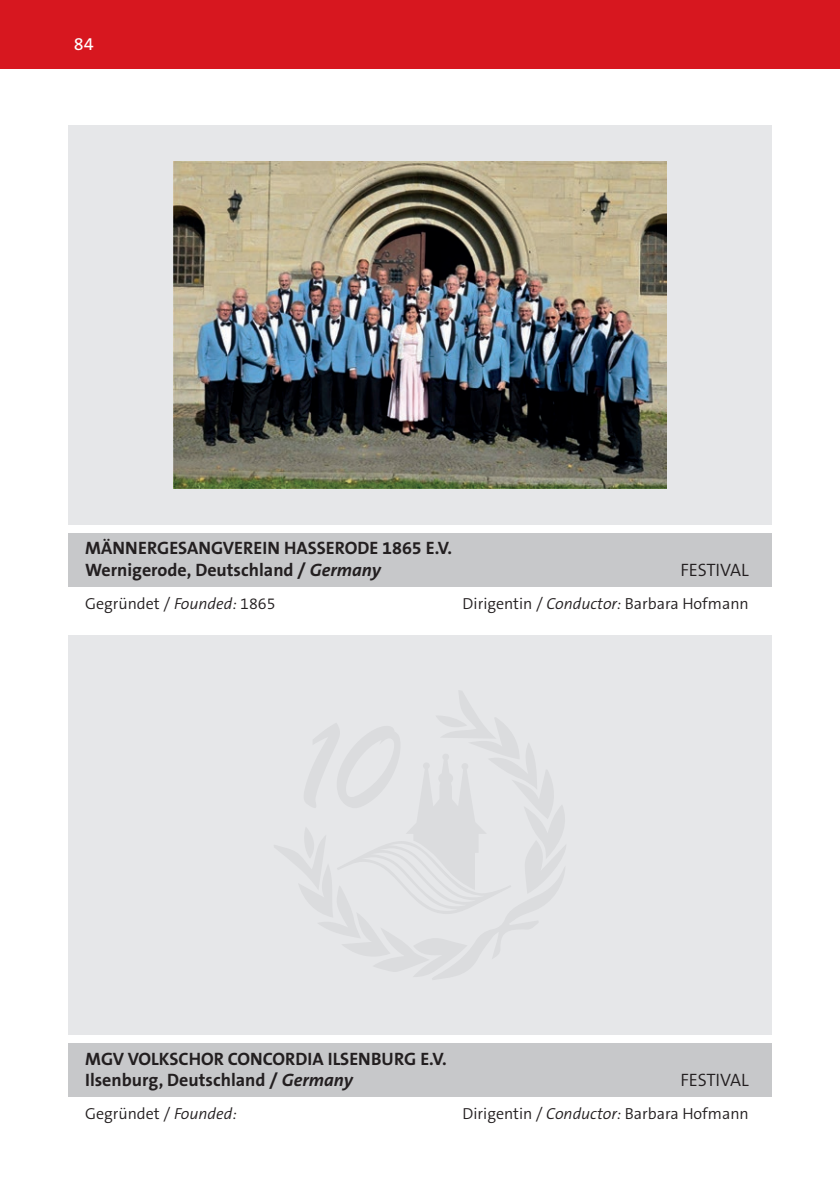
<style>
.page{position:relative;width:840px;height:1191px;background:#fff}
.page>*{position:absolute;margin:0;border:0;box-sizing:border-box;transform-origin:0 0}
.t1{font:700 18px/21.6px "The Sans B7";color:#231f20}
.t2{font:300 18px "The Sans B4";color:#231f20}
.t3{font:18px "The Sans B5 Plain";color:#fff}
.t4{font:300 16px "The Sans B4";color:#231f20}
.s1{font-style:italic}
</style>
<div class="page">
<div style="left:0;top:0;width:839px;height:68px;background:#d7171f"></div>
<div style="left:68px;top:635px;width:703px;height:400px;background:#e6e7e9"></div>
<div style="left:68px;top:1043px;width:703px;height:54px;background:#c7c8ca"></div>
<div style="left:68px;top:125px;width:703px;height:400px;background:#e6e7e9"></div>
<img style="left:174px;top:161px;width:491px;height:327px">
<div style="left:68px;top:533px;width:703px;height:54px;background:#c7c8ca"></div>
<svg style="left:274px;top:691px;width:292px;height:289px"></svg>
<p class="t3" style="left:74px;top:34px;width:21px">84</p>
<p class="t1" style="left:85px;top:538px;width:368px">MÄNNERGESANGVEREIN HASSERODE 1865 E.V.<br>Wernigerode, Deutschland / <span class="s1">Germany</span></p>
<p class="t2" style="left:680px;top:560px;width:70px">FESTIVAL</p>
<p class="t4" style="left:85px;top:595px;width:192px">Gegründet / <span class="s1">Founded:</span> 1865</p>
<p class="t4" style="left:462px;top:595px;width:287px">Dirigentin / <span class="s1">Conductor:</span> Barbara Hofmann</p>
<p class="t1" style="left:85px;top:1048px;width:363px">MGV VOLKSCHOR CONCORDIA ILSENBURG E.V.<br>Ilsenburg, Deutschland / <span class="s1">Germany</span></p>
<p class="t2" style="left:680px;top:1070px;width:70px">FESTIVAL</p>
<p class="t4" style="left:85px;top:1105px;width:153px">Gegründet / <span class="s1">Founded:</span></p>
<p class="t4" style="left:462px;top:1105px;width:287px">Dirigentin / <span class="s1">Conductor:</span> Barbara Hofmann</p>
</div>
